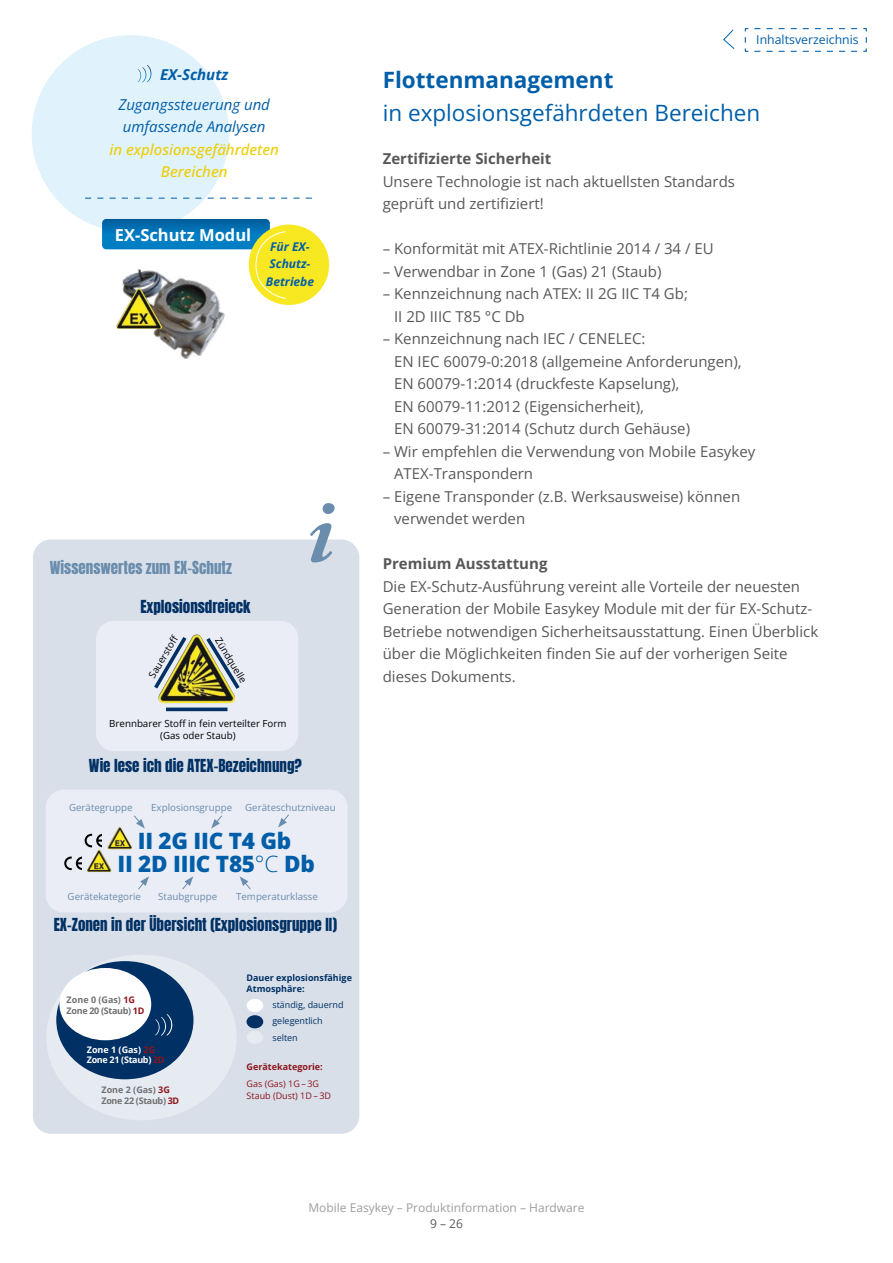
<style>
.page{position:relative;width:893px;height:1263px;background:#fff}
.page>*{position:absolute;margin:0;border:0;box-sizing:border-box;transform-origin:0 0}
.t1{font:italic 700 90px "Adobe Caslon Pro";color:#6a8dad}
.t2{font:22.5px "Open Sans";color:#005ea8}
.t3{font:800 22.5px "Open Sans";letter-spacing:-.01em;color:#005ea8}
.t4{font:700 22.5px "Open Sans";color:#005ea8}
.t5{font:700 16.5px "Open Sans";color:#fff}
.t6{font:15px/22.5px "Open Sans";color:#58585a}
.t7{font:15px "Anton";color:#003064}
.t8{font:700 15px "Open Sans";color:#58585a}
.t9{font:italic 15px/22.5px "Open Sans";color:#005ea8}
.t10{font:italic 500 15px/22.5px "Open Sans";color:#edce00;text-align:center}
.t11{font:15px "Anton";color:#6a8dad}
.t12{font:italic 700 15px "Open Sans";color:#005ea8}
.t13{font:12.3px "Open Sans";color:#005ea8}
.t14{font:12px "Open Sans";color:#9c9e9f}
.t15{font:italic 700 12px/17.5px "Open Sans";color:#005ea8;text-align:center}
.t16{font:12px "Open Sans";color:#58585a}
.t17{font:9.75px "Open Sans";color:#6a8dad}
.t18{font:9.75px/12px "Open Sans";color:#000;text-align:center}
.t19{font:700 9px/10.8px "Open Sans";letter-spacing:-.035em;color:#707172}
.t20{font:9px/16.5px "Open Sans";color:#003064}
.t21{font:700 9px/10.5px "Open Sans";color:#003064}
.t22{font:9px/12px "Open Sans";color:#8d151b}
.t23{font:700 9px/10.8px "Open Sans";letter-spacing:-.035em;color:#fff}
.t24{font:700 9px "Open Sans";color:#8d151b}
.s1{font-weight:300}
.s2{color:#8d151b}
</style>
<div class="page">
<svg style="left:723px;top:29px;width:12px;height:20px"></svg>
<svg style="left:744px;top:28px;width:123px;height:24px"></svg>
<div style="left:32px;top:35px;width:197px;height:198px;background:#e0f2fb;border-radius:50%"></div>
<svg style="left:85px;top:198px;width:227px;height:1px"></svg>
<svg style="left:138px;top:65px;width:13px;height:17px"></svg>
<img style="left:153px;top:299px;width:72px;height:60px">
<img style="left:116px;top:299px;width:47px;height:30px">
<div style="left:249px;top:225px;width:80px;height:80px;background:#f8e822;border-radius:50%"></div>
<svg style="left:102px;top:219px;width:185px;height:80px"></svg>
<div style="left:33px;top:539px;width:326px;height:595px;background:#d8dfe9;border-radius:18px"></div>
<div style="left:46px;top:955px;width:191px;height:165px;background:#e6eaf1;border-radius:50%"></div>
<div style="left:56px;top:961px;width:137px;height:118px;background:#003064;border-radius:50%"></div>
<div style="left:59px;top:968px;width:92px;height:72px;background:#fff;border-radius:50%"></div>
<div style="left:96px;top:621px;width:202px;height:130px;background:#eaedf6;border-radius:18px"></div>
<img style="left:158px;top:634px;width:77px;height:69px">
<svg style="left:166px;top:707px;width:61px;height:4px"></svg>
<svg style="left:154px;top:634px;width:36px;height:58px"></svg>
<svg style="left:203px;top:634px;width:37px;height:59px"></svg>
<div style="left:247px;top:999px;width:16px;height:13px;background:#fff;border-radius:50%"></div>
<div style="left:247px;top:1015px;width:16px;height:13px;background:#003064;border-radius:50%"></div>
<div style="left:247px;top:1031px;width:16px;height:13px;background:#e6eaf1;border-radius:50%"></div>
<div style="left:46px;top:790px;width:302px;height:122px;background:#eaedf6;border-radius:18px"></div>
<svg style="left:85px;top:834px;width:17px;height:13px"></svg>
<img style="left:107px;top:827px;width:25px;height:22px">
<svg style="left:134px;top:815px;width:11px;height:13px"></svg>
<svg style="left:211px;top:815px;width:11px;height:13px"></svg>
<svg style="left:138px;top:876px;width:11px;height:14px"></svg>
<svg style="left:182px;top:876px;width:11px;height:14px"></svg>
<svg style="left:240px;top:876px;width:11px;height:14px"></svg>
<svg style="left:64px;top:856px;width:17px;height:14px"></svg>
<img style="left:87px;top:850px;width:25px;height:22px">
<svg style="left:278px;top:814px;width:11px;height:13px"></svg>
<svg style="left:155px;top:1014px;width:17px;height:22px"></svg>
<p class="t12" style="left:160px;top:64px;width:70px">EX-Schutz</p>
<p class="t9" style="left:118px;top:93px;width:153px">Zugangssteuerung und umfassende Analysen</p>
<p class="t10" style="left:110px;top:138px;width:171px">in explosionsgefährdeten<br>Bereichen</p>
<p class="t5" style="left:115px;top:223px;width:138px">EX-Schutz Modul</p>
<p class="t15" style="left:266px;top:237px;width:50px">Für EX-<br>Schutz-<br>Betriebe</p>
<p class="t11" style="left:50px;top:560px;width:183px">Wissenswertes zum EX-Schutz</p>
<p class="t7" style="left:140px;top:599px;width:112px">Explosionsdreieck</p>
<h1 class="t1" style="left:307px;top:478px;width:28px">i</h1>
<p class="t18" style="left:146px;top:674px;width:45px;rotate:-59deg">Sauerstoff</p>
<p class="t18" style="left:223px;top:635px;width:53px;rotate:59deg">Zündquelle</p>
<p class="t18" style="left:109px;top:717px;width:179px">Brennbarer Stoff in fein verteilter Form (Gas oder Staub)</p>
<p class="t7" style="left:89px;top:758px;width:214px">Wie lese ich die ATEX-Bezeichnung?</p>
<p class="t17" style="left:69px;top:801px;width:65px">Gerätegruppe</p>
<p class="t17" style="left:151px;top:801px;width:83px">Explosionsgruppe</p>
<p class="t17" style="left:245px;top:801px;width:92px">Geräteschutzniveau</p>
<h2 class="t3" style="left:138px;top:824px;width:155px">II 2G IIC T4 Gb</h2>
<h2 class="t3" style="left:117px;top:847px;width:199px">II 2D IIIC T85<span class="s1">°C</span> Db</h2>
<p class="t17" style="left:68px;top:890px;width:75px">Gerätekategorie</p>
<p class="t17" style="left:158px;top:890px;width:60px">Staubgruppe</p>
<p class="t17" style="left:236px;top:890px;width:83px">Temperaturklasse</p>
<p class="t7" style="left:54px;top:917px;width:285px">EX-Zonen in der Übersicht (Explosionsgruppe II)</p>
<p class="t19" style="left:67px;top:994px;width:79px">Zone 0 (Gas) <span class="s2">1G<br></span>Zone 20 (Staub) <span class="s2">1D</span></p>
<p class="t23" style="left:87px;top:1044px;width:79px">Zone 1 (Gas) <span class="s2">2G<br></span>Zone 21 (Staub) <span class="s2">2D</span></p>
<p class="t19" style="left:101px;top:1084px;width:79px">Zone 2 (Gas) <span class="s2">3G<br></span>Zone 22 (Staub) <span class="s2">3D</span></p>
<p class="t21" style="left:247px;top:972px;width:107px">Dauer explosionsfähige<br>Atmosphäre:</p>
<p class="t20" style="left:272px;top:996px;width:73px">ständig, dauernd gelegentlich selten</p>
<p class="t24" style="left:247px;top:1060px;width:78px">Gerätekategorie:</p>
<p class="t22" style="left:247px;top:1077px;width:86px">Gas (Gas) 1G – 3G<br>Staub (Dust) 1D – 3D</p>
<p class="t13" style="left:756px;top:31px;width:104px">Inhaltsverzeichnis</p>
<h2 class="t4" style="left:383px;top:64px;width:232px">Flottenmanagement</h2>
<h2 class="t2" style="left:383px;top:97px;width:379px">in explosionsgefährdeten Bereichen</h2>
<p class="t8" style="left:383px;top:148px;width:170px">Zertifizierte Sicherheit</p>
<p class="t6" style="left:383px;top:170px;width:354px">Unsere Technologie ist nach aktuellsten Standards geprüft und zertifiziert!</p>
<p class="t6" style="left:383px;top:237px;width:333px">– Konformität mit ATEX-Richtlinie 2014 / 34 / EU</p>
<p class="t6" style="left:383px;top:260px;width:280px">– Verwendbar in Zone 1 (Gas) 21 (Staub)</p>
<p class="t6" style="left:394px;top:282px;width:295px;text-indent:-11px">– Kennzeichnung nach ATEX: II 2G IIC T4 Gb;<br>II 2D IIIC T85 °C Db</p>
<p class="t6" style="left:394px;top:327px;width:349px;text-indent:-11px">– Kennzeichnung nach IEC / CENELEC:<br>EN IEC 60079-0:2018 (allgemeine Anforderungen), EN 60079-1:2014 (druckfeste Kapselung),<br>EN 60079-11:2012 (Eigensicherheit),<br>EN 60079-31:2014 (Schutz durch Gehäuse)</p>
<p class="t6" style="left:394px;top:440px;width:363px;text-indent:-11px">– Wir empfehlen die Verwendung von Mobile Easykey<br>ATEX-Transpondern</p>
<p class="t6" style="left:394px;top:485px;width:348px;text-indent:-11px">– Eigene Transponder (z.B. Werksausweise) können verwendet werden</p>
<p class="t8" style="left:383px;top:553px;width:166px">Premium Ausstattung</p>
<p class="t6" style="left:383px;top:575px;width:437px">Die EX-Schutz-Ausführung vereint alle Vorteile der neuesten Generation der Mobile Easykey Module mit der für EX-Schutz-Betriebe notwendigen Sicherheitsausstattung. Einen Überblick über die Möglichkeiten finden Sie auf der vorherigen Seite dieses Dokuments.</p>
<p class="t14" style="left:308px;top:1199px;width:278px">Mobile Easykey – Produktinformation – Hardware</p>
<p class="t16" style="left:430px;top:1215px;width:34px">9 – 26</p>
</div>
